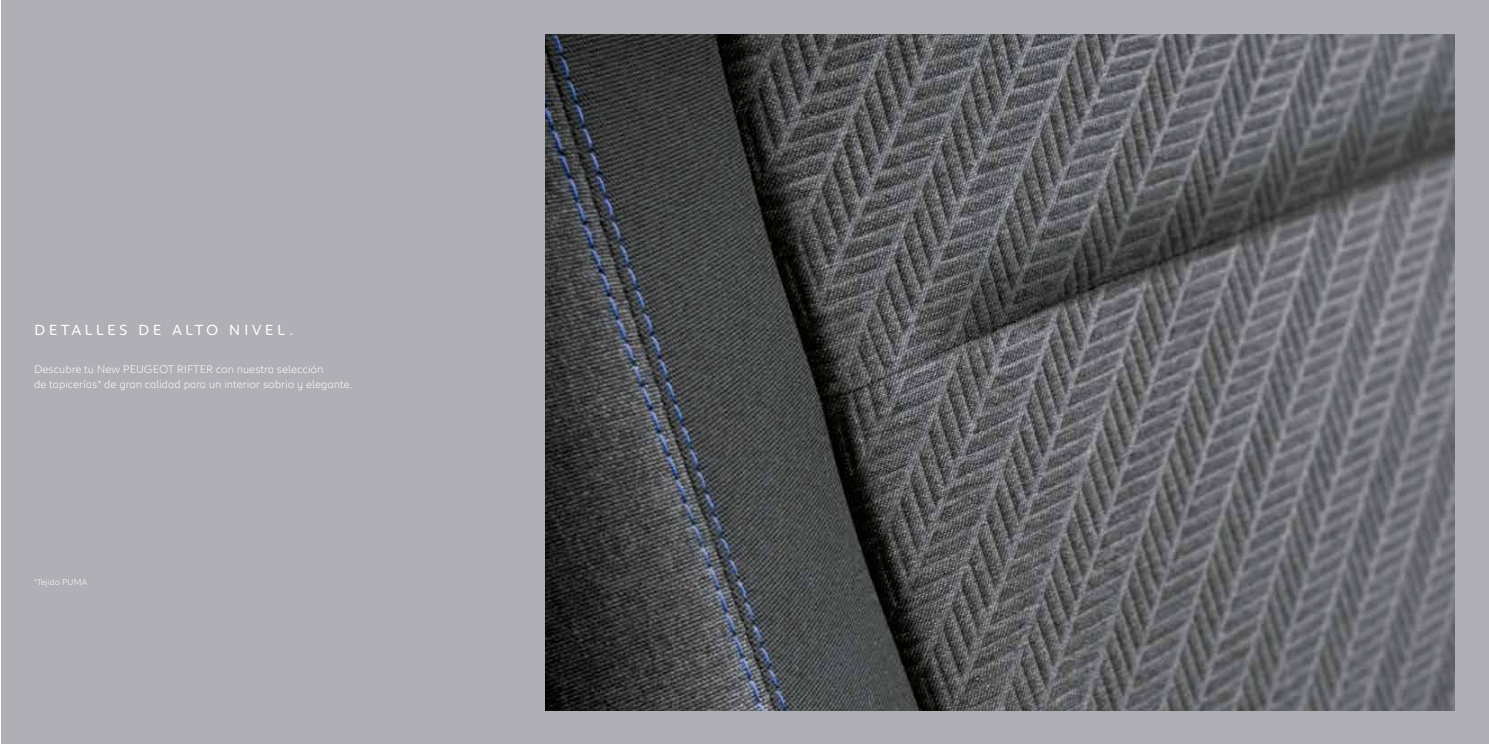
<style>
.page{position:relative;width:1489px;height:745px;background:#fff}
.page>*{position:absolute;margin:0;border:0;box-sizing:border-box;transform-origin:0 0}
.t1{font:15px "Peugeot";letter-spacing:.23em;color:#fff}
.t2{font:300 11.25px/15px "Peugeot";color:#fff}
.t3{font:300 8.75px "Peugeot";color:#fff}
</style>
<div class="page">
<div style="left:1px;top:1px;width:1487px;height:742px;background:#b0afb5"></div>
<img style="left:546px;top:34px;width:908px;height:676px">
<h1 class="t1" style="left:34px;top:319px;width:261px">DETALLES DE ALTO NIVEL.</h1>
<p class="t2" style="left:34px;top:360px;width:320px">Descubre tu New PEUGEOT RIFTER con nuestra selección<br>de tapicerías* de gran calidad para un interior sobrio y elegante.</p>
<p class="t3" style="left:34px;top:575px;width:54px">*Tejido PUMA</p>
</div>
